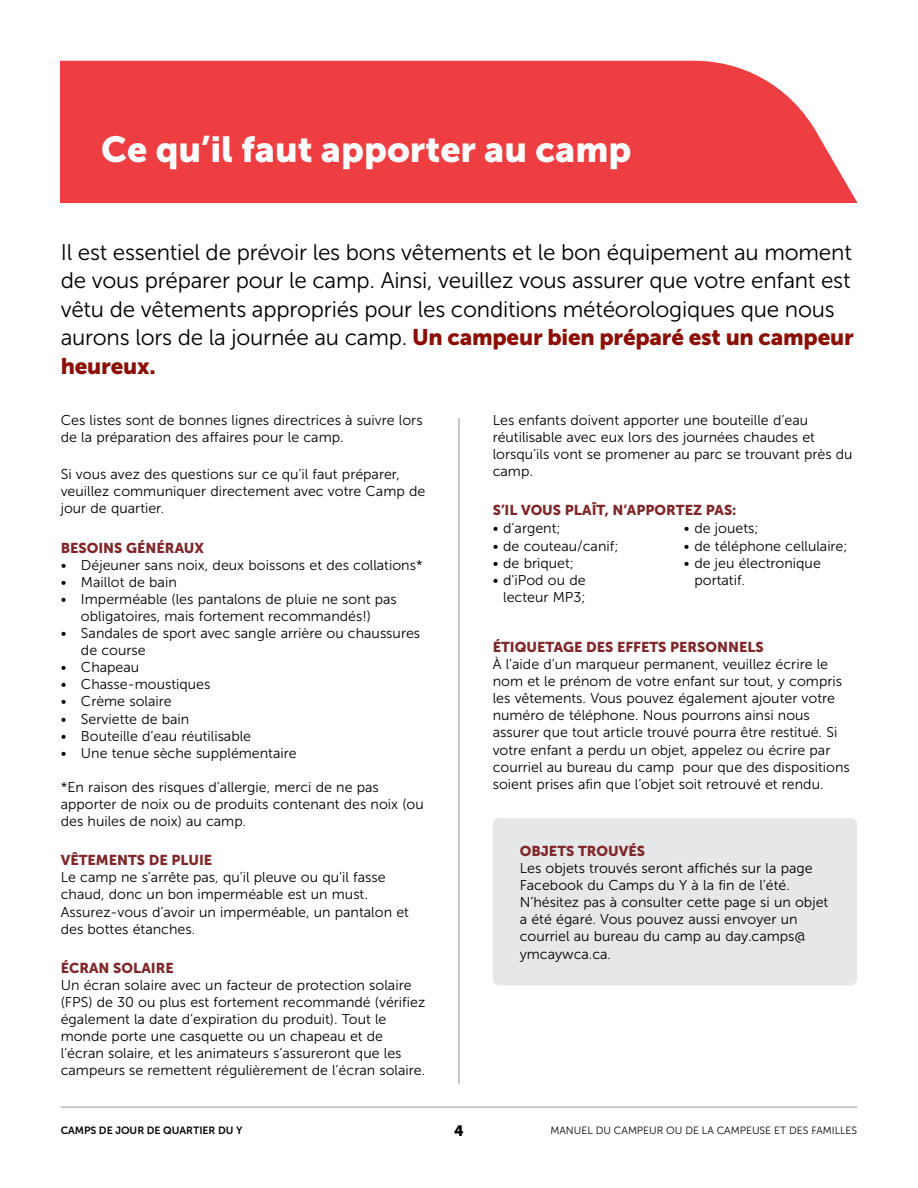
<style>
.page{position:relative;width:918px;height:1188px;background:#fff}
.page>*{position:absolute;margin:0;border:0;box-sizing:border-box;transform-origin:0 0}
.t1{font:36px "Museo Sans 900";color:#fff}
.t2{font:22.5px/28.5px "Museo Sans 300";letter-spacing:-.01em;color:#000;text-align:justify}
.t3{font:22.5px/28.5px "Museo Sans 900";letter-spacing:-.01em;color:#8b0f04}
.t4{font:15px "Museo Sans 900";color:#000}
.t5{font:14.25px/17.1px "Museo Sans 300";color:#000}
.t6{font:14.25px "Museo Sans 900";color:#7f2729}
.t7{font:10.5px "Museo Sans 300";color:#000}
.t8{font:10.5px "Museo Sans 700";color:#000}
.s1{font-family:"Museo Sans 300";color:#000}
</style>
<div class="page">
<div style="left:61px;top:61px;width:796px;height:141px;background:#ef3e42"></div>
<hr style="left:459px;top:418px;width:1px;height:666px;background:#939598">
<hr style="left:61px;top:1107px;width:796px;height:1px;background:#939598">
<div style="left:493px;top:818px;width:364px;height:168px;background:#e6e7e8;border-radius:7px"></div>
<h1 class="t1" style="left:101px;top:129px;width:532px">Ce qu’il faut apporter au camp</h1>
<h2 class="t2" style="left:61px;top:238px;width:793px">Il est essentiel de prévoir les bons vêtements et le bon équipement au moment de vous préparer pour le camp. Ainsi, veuillez vous assurer que votre enfant est vêtu de vêtements appropriés pour les conditions météorologiques que nous</h2>
<h2 class="t3" style="left:61px;top:323px;width:795px"><span class="s1">aurons lors de la journée au camp.</span> Un campeur bien préparé est un campeur heureux.</h2>
<p class="t5" style="left:61px;top:411px;width:363px">Ces listes sont de bonnes lignes directrices à suivre lors de la préparation des affaires pour le camp.</p>
<p class="t5" style="left:61px;top:466px;width:366px">Si vous avez des questions sur ce qu’il faut préparer, veuillez communiquer directement avec votre Camp de jour de quartier.</p>
<p class="t6" style="left:61px;top:539px;width:145px">BESOINS GÉNÉRAUX</p>
<p class="t5" style="left:61px;top:556px;width:363px">• Déjeuner sans noix, deux boissons et des collations*</p>
<p class="t5" style="left:61px;top:573px;width:118px">• Maillot de bain</p>
<p class="t5" style="left:61px;top:590px;width:338px;text-align:center">• Imperméable (les pantalons de pluie ne sont pas obligatoires, mais fortement recommandés!)</p>
<p class="t5" style="left:81px;top:625px;width:341px;text-indent:-20px">• Sandales de sport avec sangle arrière ou chaussures de course</p>
<p class="t5" style="left:61px;top:659px;width:80px">• Chapeau</p>
<p class="t5" style="left:61px;top:676px;width:151px">• Chasse-moustiques</p>
<p class="t5" style="left:61px;top:693px;width:112px">• Crème solaire</p>
<p class="t5" style="left:61px;top:710px;width:130px">• Serviette de bain</p>
<p class="t5" style="left:61px;top:727px;width:192px">• Bouteille d’eau réutilisable</p>
<p class="t5" style="left:61px;top:744px;width:237px">• Une tenue sèche supplémentaire</p>
<p class="t5" style="left:61px;top:779px;width:365px">*En raison des risques d’allergie, merci de ne pas apporter de noix ou de produits contenant des noix (ou des huiles de noix) au camp.</p>
<p class="t6" style="left:61px;top:852px;width:153px">VÊTEMENTS DE PLUIE</p>
<p class="t5" style="left:61px;top:869px;width:350px">Le camp ne s’arrête pas, qu’il pleuve ou qu’il fasse chaud, donc un bon imperméable est un must.<br>Assurez-vous d’avoir un imperméable, un pantalon et des bottes étanches.</p>
<p class="t6" style="left:61px;top:960px;width:115px">ÉCRAN SOLAIRE</p>
<p class="t5" style="left:61px;top:977px;width:366px">Un écran solaire avec un facteur de protection solaire (FPS) de 30 ou plus est fortement recommandé (vérifiez également la date d’expiration du produit). Tout le monde porte une casquette ou un chapeau et de l’écran solaire, et les animateurs s’assureront que les campeurs se remettent régulièrement de l’écran solaire.</p>
<p class="t5" style="left:493px;top:411px;width:361px">Les enfants doivent apporter une bouteille d’eau réutilisable avec eux lors des journées chaudes et lorsqu’ils vont se promener au parc se trouvant près du camp.</p>
<p class="t6" style="left:493px;top:502px;width:245px">S’IL VOUS PLAÎT, N’APPORTEZ PAS:</p>
<p class="t5" style="left:493px;top:520px;width:69px">• d’argent;</p>
<p class="t5" style="left:493px;top:537px;width:127px">• de couteau/canif;</p>
<p class="t5" style="left:493px;top:554px;width:83px">• de briquet;</p>
<p class="t5" style="left:493px;top:571px;width:94px;text-align:right">• d’iPod ou de lecteur MP3;</p>
<p class="t5" style="left:684px;top:520px;width:76px">• de jouets;</p>
<p class="t5" style="left:684px;top:537px;width:165px">• de téléphone cellulaire;</p>
<p class="t5" style="left:694px;top:554px;width:128px;text-indent:-11px">• de jeu électronique portatif.</p>
<p class="t6" style="left:493px;top:639px;width:273px">ÉTIQUETAGE DES EFFETS PERSONNELS</p>
<p class="t5" style="left:493px;top:656px;width:359px">À l’aide d’un marqueur permanent, veuillez écrire le nom et le prénom de votre enfant sur tout, y compris les vêtements. Vous pouvez également ajouter votre numéro de téléphone. Nous pourrons ainsi nous assurer que tout article trouvé pourra être restitué. Si votre enfant a perdu un objet, appelez ou écrire par courriel au bureau du camp pour que des dispositions soient prises afin que l’objet soit retrouvé et rendu.</p>
<p class="t6" style="left:520px;top:843px;width:127px">OBJETS TROUVÉS</p>
<p class="t5" style="left:520px;top:860px;width:310px">Les objets trouvés seront affichés sur la page Facebook du Camps du Y à la fin de l’été.<br>N’hésitez pas à consulter cette page si un objet a été égaré. Vous pouvez aussi envoyer un courriel au bureau du camp au day.camps@ ymcaywca.ca.</p>
<p class="t8" style="left:61px;top:1125px;width:183px">CAMPS DE JOUR DE QUARTIER DU Y</p>
<p class="t4" style="left:454px;top:1123px;width:11px">4</p>
<p class="t7" style="left:551px;top:1125px;width:308px">MANUEL DU CAMPEUR OU DE LA CAMPEUSE ET DES FAMILLES</p>
</div>
